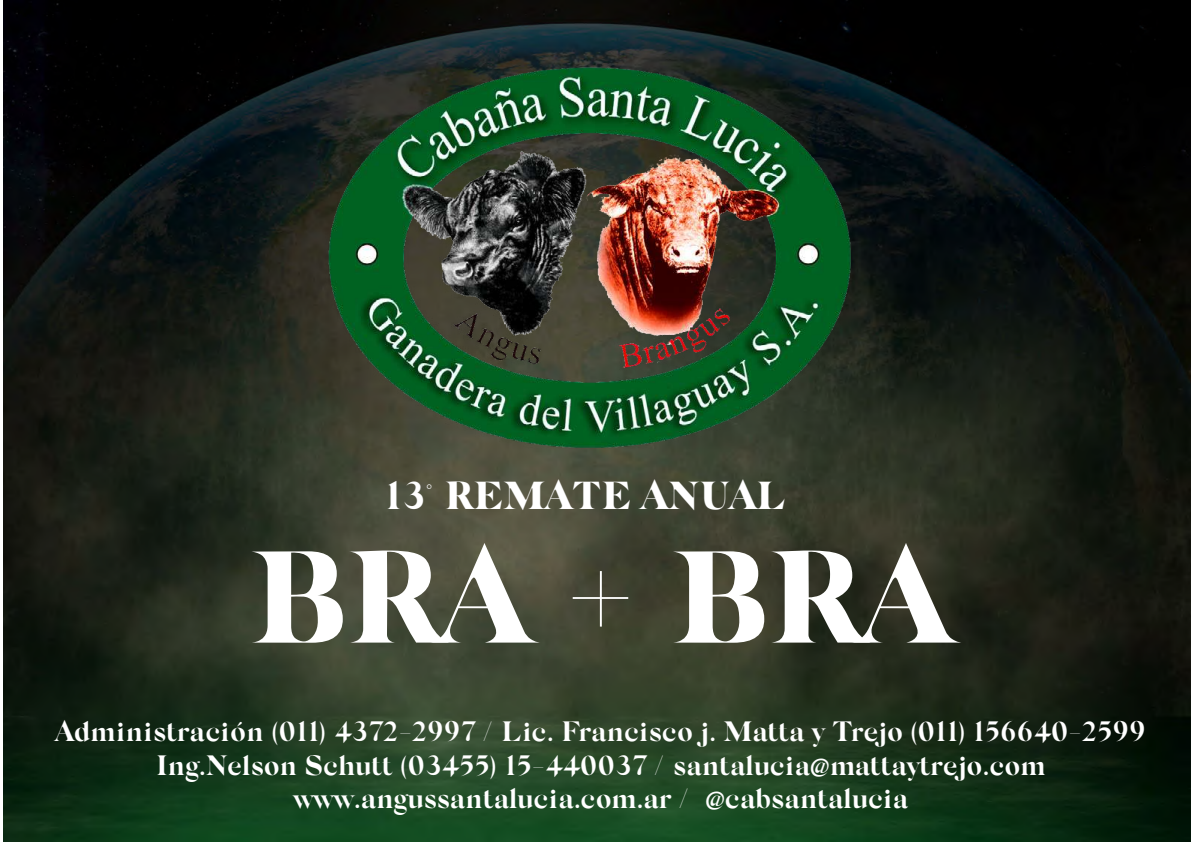
<style>
.page{position:relative;width:1191px;height:842px;background:#fff}
.page>*{position:absolute;margin:0;border:0;box-sizing:border-box;transform-origin:0 0}
.t1{font:900 130px "Silk Serif";letter-spacing:-.005em;color:#fff}
.t2{font:900 39px "Silk Serif";color:#fff}
.t3{font:700 28px/33.6px "Silk Serif";color:#fff;text-align:center}
</style>
<div class="page">
<img style="left:3px;top:1px;width:1188px;height:841px">
<img style="left:319px;top:46px;width:555px;height:419px">
<h2 class="t2" style="left:384px;top:473px;width:403px">13° REMATE ANUAL</h2>
<h1 class="t1" style="left:249px;top:522px;width:703px">BRA + BRA</h1>
<p class="t3" style="left:56px;top:714px;width:1091px">Administración (011) 4372-2997 / Lic. Francisco j. Matta y Trejo (011) 156640-2599<br>Ing.Nelson Schutt (03455) 15-440037 / santalucia@mattaytrejo.com www.angussantalucia.com.ar / @cabsantalucia</p>
</div>
